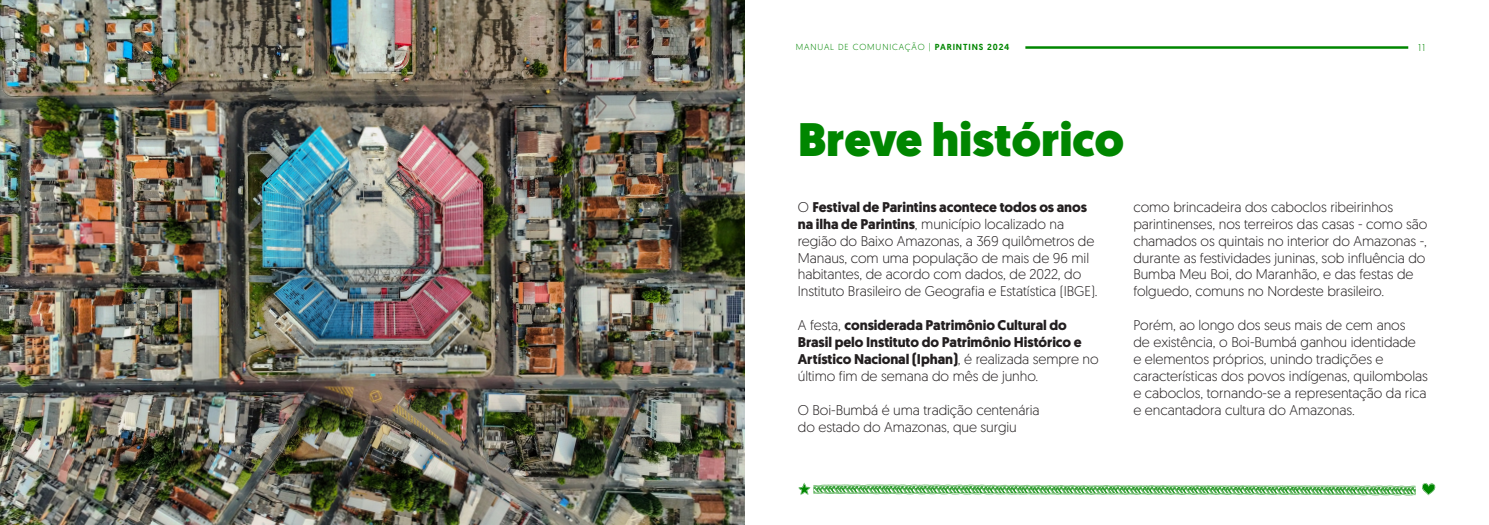
<style>
.page{position:relative;width:1489px;height:525px;background:#fff}
.page>*{position:absolute;margin:0;border:0;box-sizing:border-box;transform-origin:0 0}
.t1{font:900 46.88px "Geomanist";color:#008600}
.t2{font:300 14.12px/16.9px "Geomanist";letter-spacing:-.005em;color:#231f20}
.t3{font:700 14.12px/16.9px "Geomanist";letter-spacing:-.005em;color:#231f20}
.t4{font:300 10px "Geomanist";color:#008600}
.t5{font:300 8.75px "Geomanist";letter-spacing:.1em;color:#008600}
.s1{font-weight:500}
.s2{font-weight:700}
.s3{font-weight:300}
</style>
<div class="page">
<hr style="left:1025px;top:46px;width:383px;height:3px;background:#008600">
<svg style="left:798px;top:482px;width:617px;height:13px"></svg>
<svg style="left:1422px;top:483px;width:13px;height:12px"></svg>
<img style="left:0;top:0;width:744px;height:524px">
<p class="t5" style="left:795px;top:41px;width:215px">MANUAL DE COMUNICAÇÃO | <span class="s1">PARINTINS 2024</span></p>
<p class="t4" style="left:1417px;top:41px;width:9px">11</p>
<p class="t1" style="left:797px;top:108px;width:328px">Breve histórico</p>
<p class="t2" style="left:797px;top:198px;width:301px">O <span class="s2">Festival de Parintins acontece todos os anos na ilha de Parintins</span>, município localizado na região do Baixo Amazonas, a 369 quilômetros de Manaus, com uma população de mais de 96 mil habitantes, de acordo com dados, de 2022, do Instituto Brasileiro de Geografia e Estatística (IBGE).</p>
<p class="t3" style="left:797px;top:316px;width:302px"><span class="s3">A festa,</span> considerada Patrimônio Cultural do Brasil pelo Instituto do Patrimônio Histórico e Artístico Nacional (Iphan)<span class="s3">, é realizada sempre no último fim de semana do mês de junho.</span></p>
<p class="t2" style="left:797px;top:400px;width:243px">O Boi-Bumbá é uma tradição centenária do estado do Amazonas, que surgiu</p>
<p class="t2" style="left:1133px;top:198px;width:295px">como brincadeira dos caboclos ribeirinhos parintinenses, nos terreiros das casas - como são chamados os quintais no interior do Amazonas -, durante as festividades juninas, sob influência do Bumba Meu Boi, do Maranhão, e das festas de folguedo, comuns no Nordeste brasileiro.</p>
<p class="t2" style="left:1133px;top:316px;width:296px">Porém, ao longo dos seus mais de cem anos<br>de existência, o Boi-Bumbá ganhou identidade<br>e elementos próprios, unindo tradições e características dos povos indígenas, quilombolas e caboclos, tornando-se a representação da rica e encantadora cultura do Amazonas.</p>
</div>
